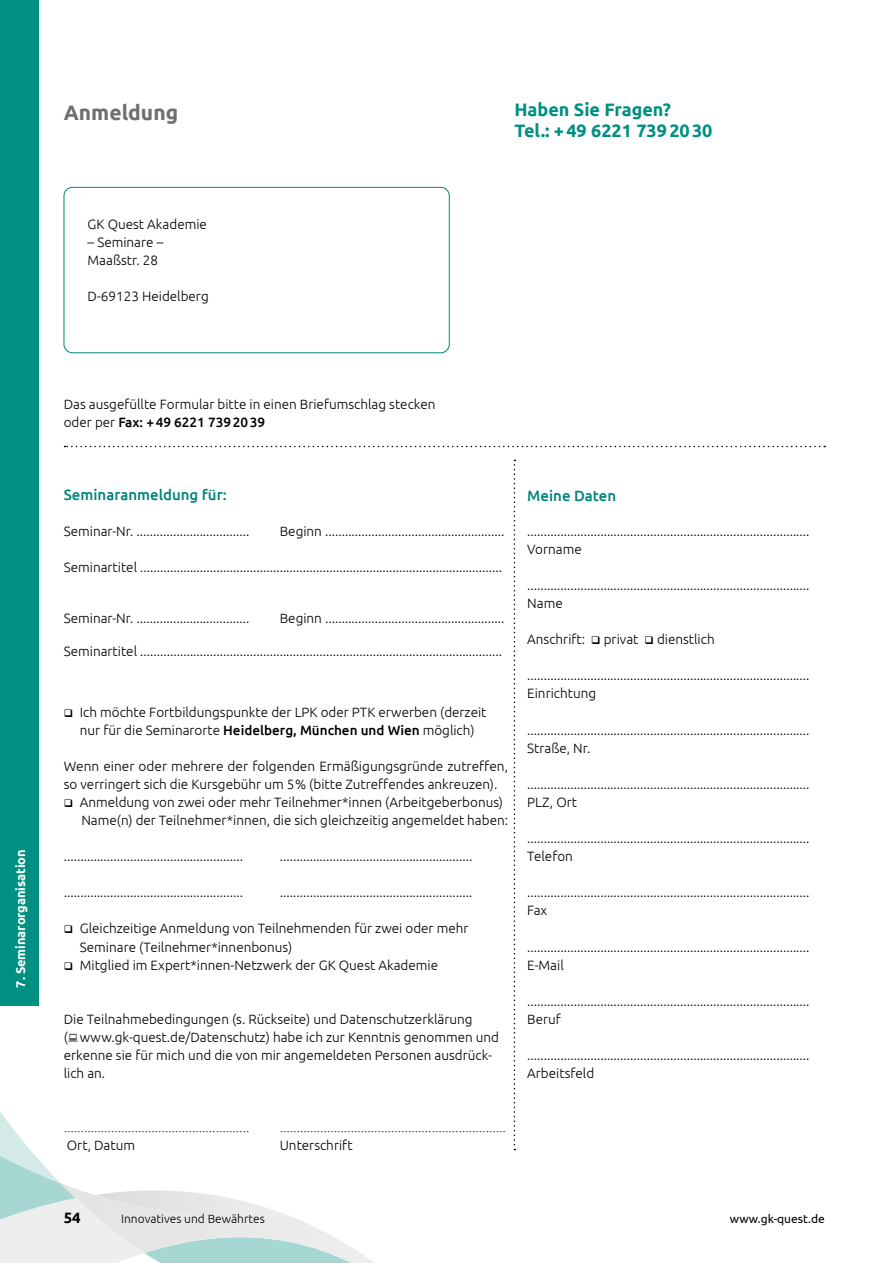
<style>
.page{position:relative;width:893px;height:1263px;background:#fff}
.page>*{position:absolute;margin:0;border:0;box-sizing:border-box;transform-origin:0 0}
.t1{font:700 21px "Ubuntu";color:#706f6f}
.t2{font:700 18px/21px "Ubuntu";color:#008f81}
.t3{font:500 15px "Ubuntu";color:#008478}
.t4{font:700 15px "Ubuntu";color:#000}
.t5{font:300 13.5px/18.1px "Ubuntu";color:#000}
.t6{font:13.5px "Times New Roman";color:#000}
.t7{font:700 12.75px "Ubuntu";letter-spacing:-.005em;color:#fff}
.t8{font:300 12px "Ubuntu";color:#000}
.t9{font:12px "Ubuntu";color:#000}
.s1{font-weight:500}
</style>
<div class="page">
<svg style="left:0;top:1112px;width:374px;height:151px"></svg>
<div style="left:0;top:0;width:38px;height:1006px;background:#008f81"></div>
<div style="left:64px;top:187px;width:385px;height:166px;border:1px solid #008478;border-radius:9px"></div>
<svg style="left:65px;top:446px;width:760px;height:1px"></svg>
<svg style="left:514px;top:460px;width:1px;height:690px"></svg>
<h1 class="t1" style="left:64px;top:100px;width:116px">Anmeldung</h1>
<p class="t5" style="left:88px;top:214px;width:121px">GK Quest Akademie</p>
<p class="t5" style="left:88px;top:232px;width:77px">– Seminare –<br>Maaßstr. 28</p>
<p class="t5" style="left:88px;top:287px;width:123px">D-69123 Heidelberg</p>
<h2 class="t2" style="left:514px;top:99px;width:200px">Haben Sie Fragen?<br>Tel.: +49 6221 7392030</h2>
<p class="t7" style="left:13px;top:988px;width:140px;rotate:-90deg">7. Seminarorganisation</p>
<p class="t5" style="left:64px;top:395px;width:373px">Das ausgefüllte Formular bitte in einen Briefumschlag stecken oder per <span class="s1">Fax: +49 6221 7392039</span></p>
<p class="t3" style="left:64px;top:485px;width:164px">Seminaranmeldung für:</p>
<p class="t5" style="left:64px;top:522px;width:187px">Seminar-Nr. ..................................</p>
<p class="t5" style="left:280px;top:522px;width:226px">Beginn ......................................................</p>
<p class="t5" style="left:64px;top:558px;width:440px">Seminartitel .............................................................................................................</p>
<p class="t5" style="left:64px;top:609px;width:187px">Seminar-Nr. ..................................</p>
<p class="t5" style="left:280px;top:609px;width:226px">Beginn ......................................................</p>
<p class="t5" style="left:64px;top:642px;width:440px">Seminartitel .............................................................................................................</p>
<p class="t5" style="left:64px;top:702px;width:424px;text-align:center">❑ Ich möchte Fortbildungspunkte der LPK oder PTK erwerben (derzeit nur für die Seminarorte <span class="s1">Heidelberg, München und Wien</span> möglich)</p>
<p class="t5" style="left:64px;top:757px;width:446px">Wenn einer oder mehrere der folgenden Ermäßigungsgründe zutreffen, so verringert sich die Kursgebühr um 5% (bitte Zutreffendes ankreuzen).</p>
<p class="t5" style="left:81px;top:793px;width:428px;text-indent:-18px">❑ Anmeldung von zwei oder mehr Teilnehmer*innen (Arbeitgeberbonus)<br>Name(n) der Teilnehmer*innen, die sich gleichzeitig angemeldet haben:</p>
<p class="t5" style="left:64px;top:847px;width:181px">......................................................</p>
<p class="t5" style="left:280px;top:847px;width:194px">..........................................................</p>
<p class="t5" style="left:64px;top:883px;width:181px">......................................................</p>
<p class="t5" style="left:280px;top:883px;width:194px">..........................................................</p>
<p class="t5" style="left:80px;top:919px;width:390px;text-indent:-16px">❑ Gleichzeitige Anmeldung von Teilnehmenden für zwei oder mehr<br>Seminare (Teilnehmer*innenbonus)</p>
<p class="t5" style="left:64px;top:955px;width:376px">❑ Mitglied im Expert*innen-Netzwerk der GK Quest Akademie</p>
<p class="t5" style="left:64px;top:1010px;width:437px">Die Teilnahmebedingungen (s. Rückseite) und Datenschutzerklärung<br>( www.gk-quest.de/Datenschutz) habe ich zur Kenntnis genommen und erkenne sie für mich und die von mir angemeldeten Personen ausdrück&shy;lich an.</p>
<p class="t3" style="left:527px;top:487px;width:90px">Meine Daten</p>
<p class="t5" style="left:527px;top:522px;width:284px">.....................................................................................<br>Vorname</p>
<p class="t5" style="left:527px;top:576px;width:284px">.....................................................................................<br>Name</p>
<p class="t5" style="left:527px;top:630px;width:189px">Anschrift: ❑ privat ❑ dienstlich</p>
<p class="t5" style="left:527px;top:666px;width:284px">.....................................................................................<br>Einrichtung</p>
<p class="t5" style="left:527px;top:720px;width:284px">.....................................................................................<br>Straße, Nr.</p>
<p class="t5" style="left:527px;top:775px;width:284px">.....................................................................................<br>PLZ, Ort</p>
<p class="t5" style="left:527px;top:829px;width:284px">.....................................................................................<br>Telefon</p>
<p class="t5" style="left:527px;top:883px;width:284px">.....................................................................................<br>Fax</p>
<p class="t5" style="left:527px;top:937px;width:284px">.....................................................................................<br>E-Mail</p>
<p class="t5" style="left:527px;top:991px;width:284px">.....................................................................................<br>Beruf</p>
<p class="t5" style="left:527px;top:1046px;width:284px">.....................................................................................<br>Arbeitsfeld</p>
<p class="t6" style="left:64px;top:1119px;width:187px">.......................................................</p>
<p class="t6" style="left:280px;top:1119px;width:228px">...................................................................</p>
<p class="t5" style="left:67px;top:1136px;width:70px">Ort, Datum</p>
<p class="t5" style="left:280px;top:1136px;width:74px">Unterschrift</p>
<p class="t4" style="left:64px;top:1208px;width:19px">54</p>
<p class="t8" style="left:121px;top:1211px;width:145px">Innovatives und Bewährtes</p>
<p class="t9" style="left:730px;top:1211px;width:97px">www.gk-quest.de</p>
</div>
